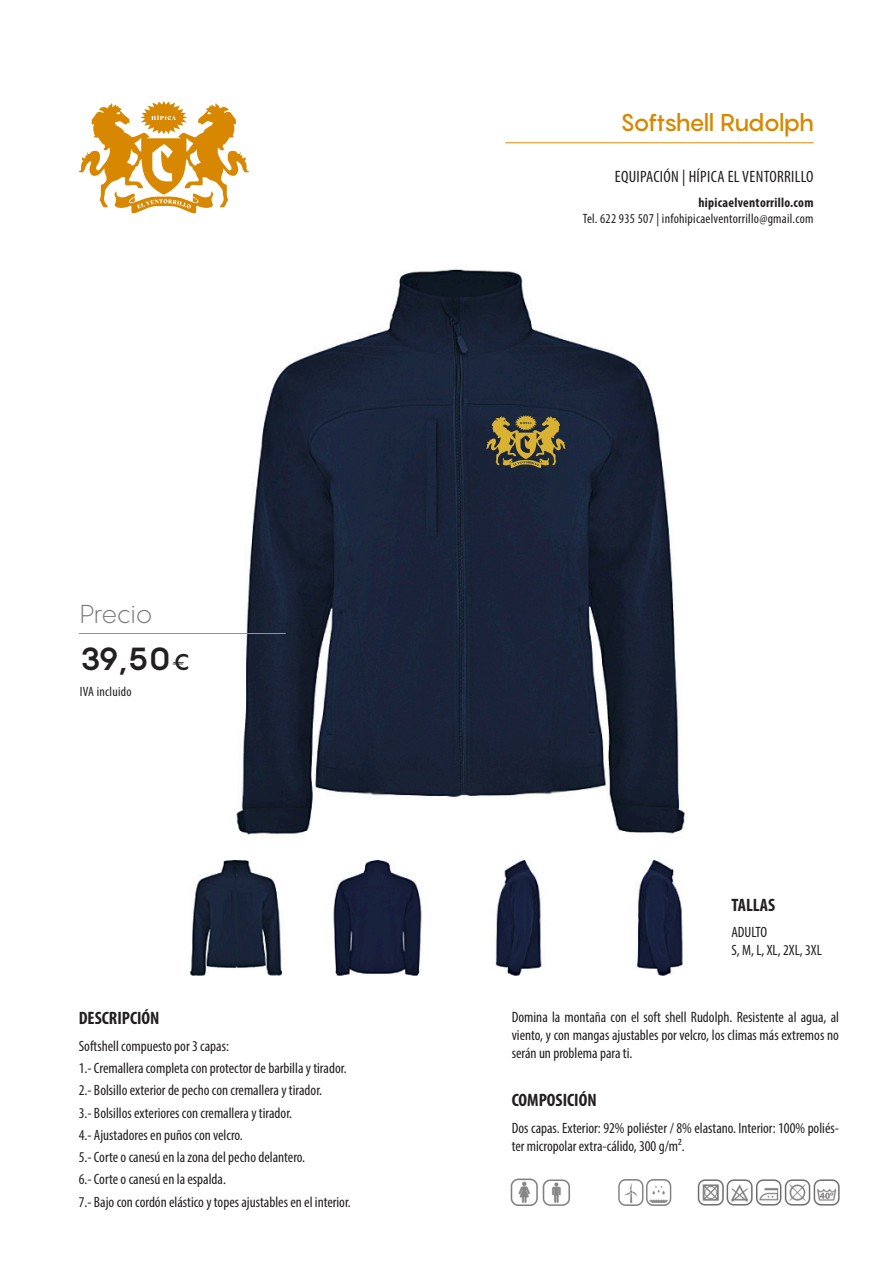
<style>
.page{position:relative;width:893px;height:1263px;background:#fff}
.page>*{position:absolute;margin:0;border:0;box-sizing:border-box;transform-origin:0 0}
.t1{font:700 31.5px "Pangram";color:#231f20}
.t2{font:300 25.5px "Pangram";letter-spacing:-.055em;color:#76787b}
.t3{font:500 24px "Pangram";letter-spacing:-.075em;color:#d78800}
.t4{font:700 condensed 18px "Myriad Pro";color:#231f20}
.t5{font:condensed 16.5px "Myriad Pro";letter-spacing:.02em;color:#231f20}
.t6{font:condensed 15px/18px "Myriad Pro";color:#231f20;text-align:justify}
.t7{font:condensed 13.5px "Myriad Pro";letter-spacing:.02em;color:#231f20}
.t8{font:700 condensed 13.5px "Myriad Pro";letter-spacing:.02em;color:#231f20}
.s1{font-size:22.5px}
</style>
<div class="page">
<img style="left:190px;top:269px;width:495px;height:707px">
<svg style="left:486px;top:415px;width:80px;height:53px"></svg>
<img style="left:697px;top:1179px;width:143px;height:27px">
<img style="left:618px;top:1179px;width:54px;height:27px">
<svg style="left:78px;top:101px;width:171px;height:113px"></svg>
<hr style="left:506px;top:142px;width:307px;height:1px;background:#d78800">
<hr style="left:79px;top:633px;width:206px;height:1px;background:#939598">
<img style="left:510px;top:1178px;width:28px;height:28px">
<img style="left:542px;top:1179px;width:28px;height:27px">
<p class="t2" style="left:80px;top:597px;width:75px">Precio</p>
<p class="t1" style="left:80px;top:638px;width:112px">39,50<span class="s1">€</span></p>
<p class="t7" style="left:80px;top:683px;width:53px">IVA incluido</p>
<p class="t4" style="left:79px;top:1007px;width:82px">DESCRIPCIÓN</p>
<p class="t6" style="left:79px;top:1037px;width:152px">Softshell compuesto por 3 capas:</p>
<p class="t6" style="left:79px;top:1059px;width:269px">1.- Cremallera completa con protector de barbilla y tirador.</p>
<p class="t6" style="left:79px;top:1081px;width:245px">2.- Bolsillo exterior de pecho con cremallera y tirador.</p>
<p class="t6" style="left:79px;top:1103px;width:215px">3.- Bolsillos exteriores con cremallera y tirador.</p>
<p class="t6" style="left:79px;top:1126px;width:165px">4.- Ajustadores en puños con velcro.</p>
<p class="t6" style="left:79px;top:1148px;width:228px">5.- Corte o canesú en la zona del pecho delantero.</p>
<p class="t6" style="left:79px;top:1170px;width:149px">6.- Corte o canesú en la espalda.</p>
<p class="t6" style="left:79px;top:1192px;width:274px">7.- Bajo con cordón elástico y topes ajustables en el interior.</p>
<p class="t3" style="left:620px;top:107px;width:195px">Softshell Rudolph</p>
<p class="t5" style="left:615px;top:167px;width:200px">EQUIPACIÓN | HÍPICA EL VENTORRILLO</p>
<p class="t8" style="left:698px;top:194px;width:117px">hipicaelventorrillo.com</p>
<p class="t7" style="left:583px;top:210px;width:232px">Tel. 622 935 507 | infohipicaelventorrillo@gmail.com</p>
<p class="t4" style="left:731px;top:893px;width:45px">TALLAS</p>
<p class="t6" style="left:731px;top:923px;width:37px">ADULTO</p>
<p class="t6" style="left:731px;top:941px;width:92px">S, M, L, XL, 2XL, 3XL</p>
<p class="t6" style="left:512px;top:1008px;width:329px">Domina la montaña con el soft shell Rudolph. Resistente al agua, al viento, y con mangas ajustables por velcro, los climas más extremos no serán un problema para ti.</p>
<p class="t4" style="left:512px;top:1089px;width:86px">COMPOSICIÓN</p>
<p class="t6" style="left:512px;top:1119px;width:329px">Dos capas. Exterior: 92% poliéster / 8% elastano. Interior: 100% poliés&shy;ter micropolar extra-cálido, 300 g/m².</p>
</div>
